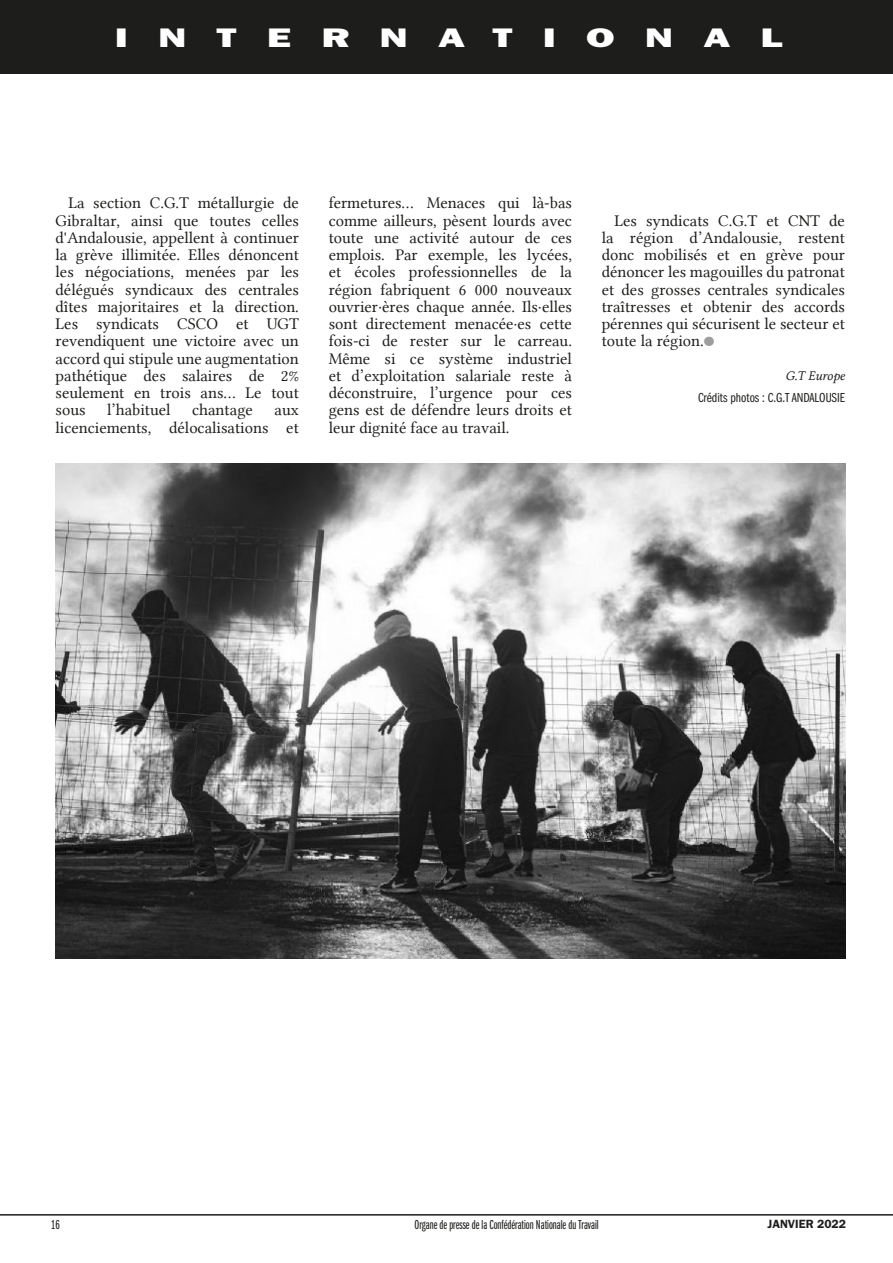
<style>
.page{position:relative;width:893px;height:1263px;background:#fff}
.page>*{position:absolute;margin:0;border:0;box-sizing:border-box;transform-origin:0 0}
.t1{font:27px "ITC Franklin Gothic Std Hvy";letter-spacing:.745em;color:#fff;scale:1.5 1}
.Normal_e{font:16.5px/17.2px "Lin Libertine";color:#1d1d1b;text-align:justify}
.t2{font:13.5px "ITC Franklin Gothic Std Bk X Cp";color:#1d1d1b}
.Normal_e-2{font:13.5px "ITC Franklin Gothic Std Bk Cp";color:#1d1d1b}
.Normal_e-3{font:13.5px "Lin Libertine I";color:#1d1d1b}
.t3{font:600 12px "ITC Franklin Gothic Std";color:#1d1d1b}
.s1{color:#9d9d9d}
</style>
<div class="page">
<hr style="left:0;top:1214px;width:893px;height:1px;background:#1d1d1b">
<div style="left:0;top:0;width:893px;height:73px;background:#1d1d1b"></div>
<img style="left:56px;top:463px;width:789px;height:496px">
<p class="t1" style="left:115px;top:22px;width:446px">INTERNATIONAL</p>
<p class="Normal_e" style="left:56px;top:194px;width:245px;text-indent:13px">La section C.G.T métallurgie de Gibraltar, ainsi que toutes celles d'Andalousie, appellent à continuer la grève illimitée. Elles dénoncent les négociations, menées par les délégués syndicaux des centrales dîtes majoritaires et la direction.<br>Les syndicats CSCO et UGT revendiquent une victoire avec un accord qui stipule une augmentation pathétique des salaires de 2% seulement en trois ans… Le tout sous</p>
<p class="Normal_e" style="left:107px;top:401px;width:65px">l’habituel</p>
<p class="Normal_e" style="left:192px;top:401px;width:62px">chantage</p>
<p class="Normal_e" style="left:56px;top:401px;width:245px;text-align:right">aux<br>licenciements, délocalisations et</p>
<p class="Normal_e" style="left:329px;top:194px;width:245px">fermetures… Menaces qui là-bas comme ailleurs, pèsent lourds avec toute une activité autour de ces emplois. Par exemple, les lycées, et écoles professionnelles de la région fabriquent 6 000 nouveaux ouvrier·ères chaque année. Ils·elles sont directement menacée·es cette fois-ci de rester sur le carreau.<br>Même si ce système industriel et d’exploitation salariale reste à déconstruire, l’urgence pour ces gens est de défendre leurs droits et leur dignité face au travail.</p>
<p class="Normal_e" style="left:602px;top:212px;width:245px;text-indent:13px">Les syndicats C.G.T et CNT de la région d’Andalousie, restent donc mobilisés et en grève pour dénoncer les magouilles du patronat et des grosses centrales syndicales traîtresses et obtenir des accords pérennes qui sécurisent le secteur et toute la région.<span class="s1">●</span></p>
<p class="Normal_e-3" style="left:785px;top:368px;width:61px">G.T Europe</p>
<p class="Normal_e-2" style="left:698px;top:390px;width:148px">Crédits photos : C.G.T ANDALOUSIE</p>
<p class="t2" style="left:51px;top:1217px;width:10px">16</p>
<p class="t3" style="left:768px;top:1217px;width:80px">JANVIER 2022</p>
<p class="t2" style="left:415px;top:1217px;width:186px">Organe de presse de la Confédération Nationale du Travail</p>
</div>
